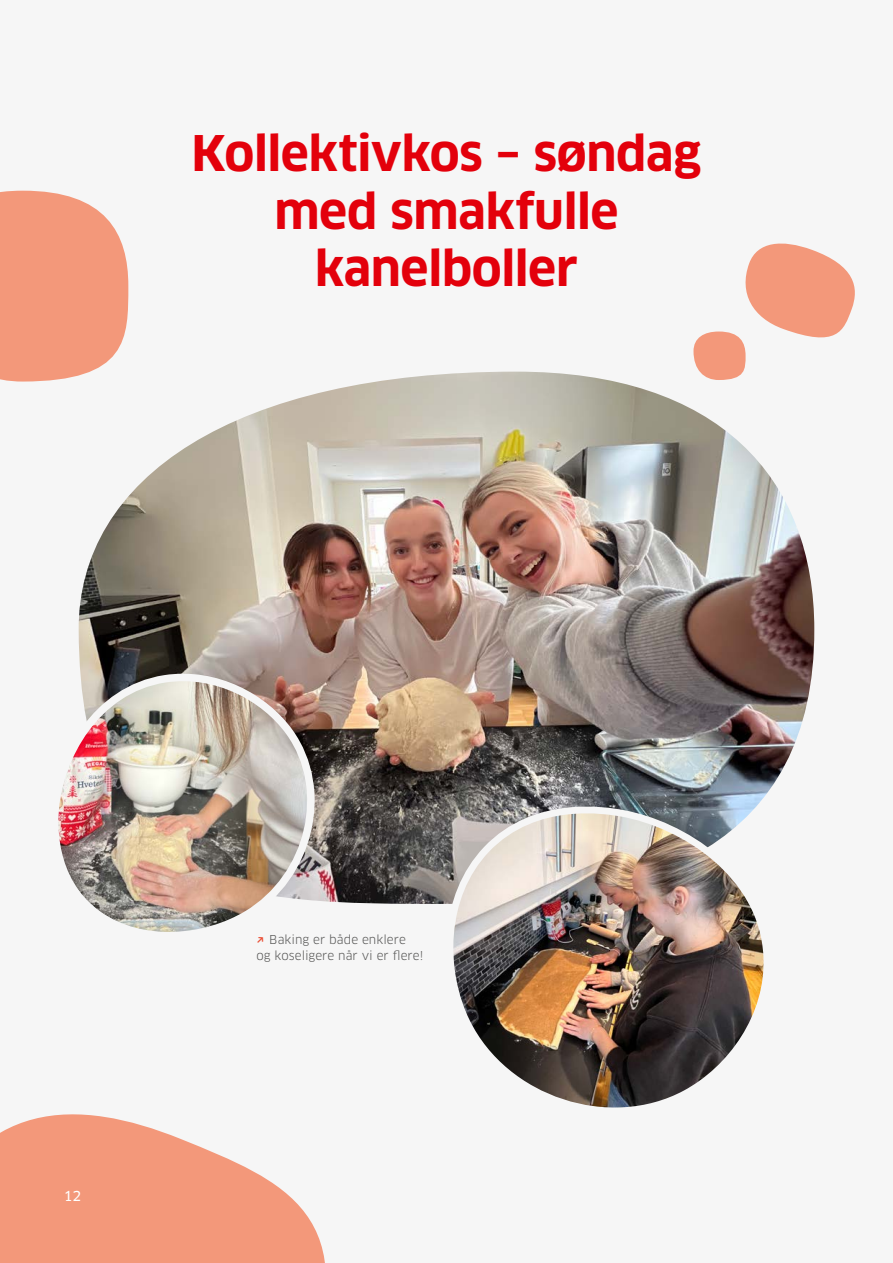
<style>
.page{position:relative;width:893px;height:1263px;background:#f6f6f6}
.page>*{position:absolute;margin:0;border:0;box-sizing:border-box;transform-origin:0 0}
.t1{font:700 48px/57.6px "Clan OT";letter-spacing:-.015em;color:#e3000b;text-align:center}
.t2{font:13.5px "Clan OT News";color:#fff}
.t3{font:12px/16.5px "Clan OT";color:#565655;text-align:center}
</style>
<div class="page">
<svg style="left:0;top:191px;width:128px;height:191px;background:#f3a186"></svg>
<svg style="left:0;top:1114px;width:325px;height:149px;fill:#f3987a"></svg>
<svg style="left:693px;top:243px;width:162px;height:129px"></svg>
<img style="left:78px;top:372px;width:736px;height:532px">
<img style="left:432px;top:798px;width:338px;height:310px">
<img style="left:58px;top:671px;width:273px;height:261px">
<h1 class="t1" style="left:192px;top:125px;width:511px">Kollektivkos – søndag med smakfulle kanelboller</h1>
<p class="t2" style="left:64px;top:1188px;width:19px">12</p>
<p class="t3" style="left:257px;top:931px;width:168px">Baking er både enklere<br>og koseligere når vi er flere!</p>
</div>
